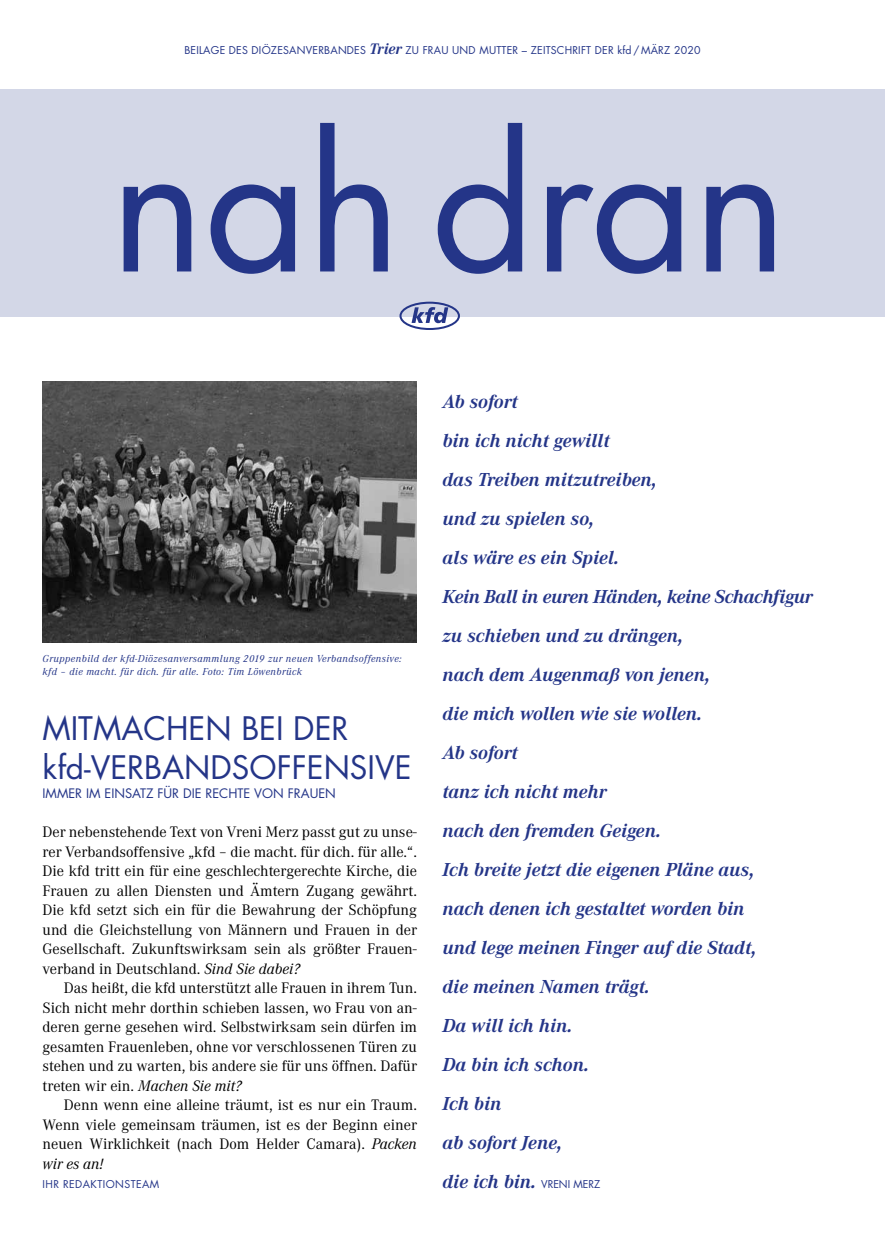
<style>
.page{position:relative;width:885px;height:1255px;background:#fff}
.page>*{position:absolute;margin:0;border:0;box-sizing:border-box;transform-origin:0 0}
.t1{font:180px "Futura Std";letter-spacing:-.01em;color:#243588}
.t2{font:31.5px/39px "Futura Std";color:#243588}
.t3{font:italic 700 19.5px/39px "Corporate A";color:#243588}
.t4{font:15.75px/19.5px "Corporate A";color:#000;text-align:justify}
.t5{font:12.75px "Futura Std";color:#243588}
.t6{font:italic 10.5px/13.5px "Corporate A";letter-spacing:.04em;color:#243588}
.t7{font:10.5px "Futura Std";letter-spacing:.02em;color:#243588}
.t8{font:10.5px "Futura Std";letter-spacing:.04em;color:#243588}
.s1{font-family:"Corporate A";font-weight:700;font-style:italic;font-size:15.75px}
.s2{font-style:italic}
.s3{font-family:"Futura Std";font-weight:400;font-style:normal;font-size:10.5px}
</style>
<div class="page">
<div style="left:0;top:89px;width:884px;height:228px;background:#d3d7e7"></div>
<svg style="left:411px;top:307px;width:37px;height:16px"></svg>
<div style="left:399px;top:302px;width:61px;height:28px;border:2px solid #243588;border-radius:50%"></div>
<img style="left:43px;top:381px;width:374px;height:261px">
<p class="t7" style="left:184px;top:44px;width:517px">BEILAGE DES DIÖZESANVERBANDES <span class="s1">Trier</span> ZU FRAU UND MUTTER – ZEITSCHRIFT DER kfd / MÄRZ 2020</p>
<h1 class="t1" style="left:110px;top:90px;width:679px">nah dran</h1>
<p class="t6" style="left:43px;top:651px;width:361px">Gruppenbild der kfd-Diözesanversammlung 2019 zur neuen Verbandsoffensive: kfd – die macht. für dich. für alle. Foto: Tim Löwenbrück</p>
<h2 class="t2" style="left:43px;top:709px;width:370px">MITMACHEN BEI DER kfd-VERBANDSOFFENSIVE</h2>
<p class="t5" style="left:43px;top:785px;width:295px">IMMER IM EINSATZ FÜR DIE RECHTE VON FRAUEN</p>
<p class="t4" style="left:43px;top:822px;width:376px">Der nebenstehende Text von Vreni Merz passt gut zu unse&shy;rer Verbandsoffensive „kfd – die macht. für dich. für alle.“.<br>Die kfd tritt ein für eine geschlechtergerechte Kirche, die Frauen zu allen Diensten und Ämtern Zugang gewährt.<br>Die kfd setzt sich ein für die Bewahrung der Schöpfung und die Gleichstellung von Männern und Frauen in der Gesellschaft. Zukunftswirksam sein als größter Frauen&shy;verband in Deutschland. <span class="s2">Sind Sie dabei?</span></p>
<p class="t4" style="left:43px;top:978px;width:376px;text-indent:21px">Das heißt, die kfd unterstützt alle Frauen in ihrem Tun.<br>Sich nicht mehr dorthin schieben lassen, wo Frau von an&shy;deren gerne gesehen wird. Selbstwirksam sein dürfen im gesamten Frauenleben, ohne vor verschlossenen Türen zu stehen und zu warten, bis andere sie für uns öffnen. Dafür treten wir ein. <span class="s2">Machen Sie mit?</span></p>
<p class="t4" style="left:43px;top:1095px;width:376px;text-indent:21px">Denn wenn eine alleine träumt, ist es nur ein Traum.<br>Wenn viele gemeinsam träumen, ist es der Beginn einer neuen Wirklichkeit (nach Dom Helder Camara). <span class="s2">Packen wir es an!</span></p>
<p class="t8" style="left:43px;top:1177px;width:118px">IHR REDAKTIONSTEAM</p>
<p class="t3" style="left:442px;top:382px;width:372px">Ab sofort<br>bin ich nicht gewillt<br>das Treiben mitzutreiben,<br>und zu spielen so,<br>als wäre es ein Spiel.<br>Kein Ball in euren Händen, keine Schachfigur zu schieben und zu drängen,<br>nach dem Augenmaß von jenen,<br>die mich wollen wie sie wollen.<br>Ab sofort<br>tanz ich nicht mehr<br>nach den fremden Geigen.<br>Ich breite jetzt die eigenen Pläne aus,<br>nach denen ich gestaltet worden bin<br>und lege meinen Finger auf die Stadt,<br>die meinen Namen trägt.<br>Da will ich hin.<br>Da bin ich schon.<br>Ich bin<br>ab sofort Jene,<br>die ich bin. <span class="s3">VRENI MERZ</span></p>
</div>
